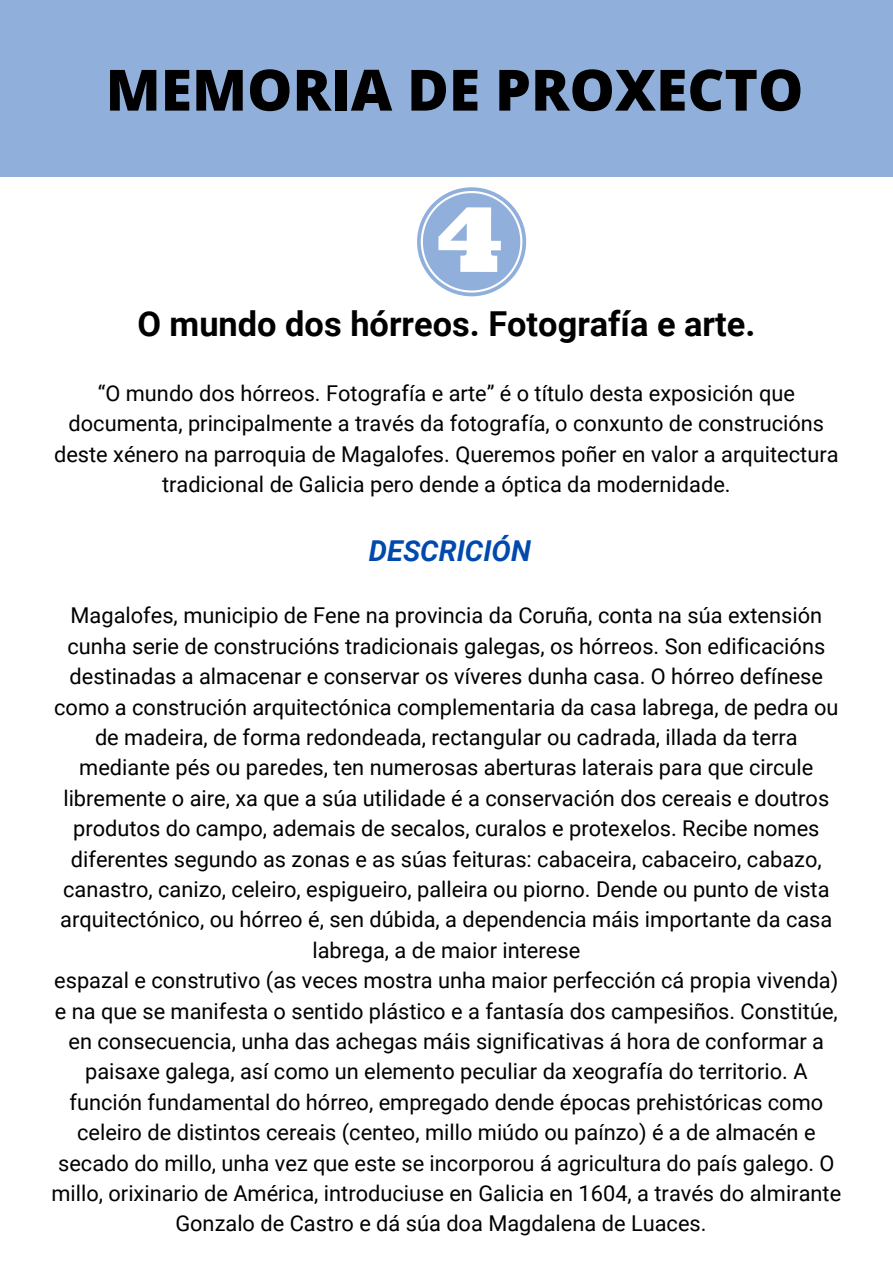
<style>
.page{position:relative;width:893px;height:1264px;background:#fff}
.page>*{position:absolute;margin:0;border:0;box-sizing:border-box;transform-origin:0 0}
.t1{font:800 57px "Open Sans";color:#000}
.t2{font:700 34.35px "Roboto";color:#000}
.t3{font:italic 700 28.8px "Roboto";color:#004aad}
.t4{font:21.75px/30.5px "Roboto";color:#000;text-align:center}
</style>
<div class="page">
<div style="left:0;top:0;width:892px;height:177px;background:#90b0db"></div>
<svg style="left:417px;top:187px;width:109px;height:109px"></svg>
<h1 class="t1" style="left:106px;top:50px;width:699px">MEMORIA DE PROXECTO</h1>
<h2 class="t2" style="left:137px;top:304px;width:619px">O mundo dos hórreos. Fotografía e arte.</h2>
<p class="t4" style="left:54px;top:378px;width:786px">“O mundo dos hórreos. Fotografía e arte” é o título desta exposición que documenta, principalmente a través da fotografía, o conxunto de construcións deste xénero na parroquia de Magalofes. Queremos poñer en valor a arquitectura tradicional de Galicia pero dende a óptica da modernidade.</p>
<h3 class="t3" style="left:369px;top:534px;width:163px">DESCRICIÓN</h3>
<p class="t4" style="left:51px;top:600px;width:791px">Magalofes, municipio de Fene na provincia da Coruña, conta na súa extensión cunha serie de construcións tradicionais galegas, os hórreos. Son edificacións destinadas a almacenar e conservar os víveres dunha casa. O hórreo defínese como a construción arquitectónica complementaria da casa labrega, de pedra ou de madeira, de forma redondeada, rectangular ou cadrada, illada da terra mediante pés ou paredes, ten numerosas aberturas laterais para que circule libremente o aire, xa que a súa utilidade é a conservación dos cereais e doutros produtos do campo, ademais de secalos, curalos e protexelos. Recibe nomes diferentes segundo as zonas e as súas feituras: cabaceira, cabaceiro, cabazo, canastro, canizo, celeiro, espigueiro, palleira ou piorno. Dende ou punto de vista arquitectónico, ou hórreo é, sen dúbida, a dependencia máis importante da casa labrega, a de maior interese<br>espazal e construtivo (as veces mostra unha maior perfección cá propia vivenda) e na que se manifesta o sentido plástico e a fantasía dos campesiños. Constitúe, en consecuencia, unha das achegas máis significativas á hora de conformar a paisaxe galega, así como un elemento peculiar da xeografía do territorio. A función fundamental do hórreo, empregado dende épocas prehistóricas como celeiro de distintos cereais (centeo, millo miúdo ou paínzo) é a de almacén e secado do millo, unha vez que este se incorporou á agricultura do país galego. O millo, orixinario de América, introduciuse en Galicia en 1604, a través do almirante Gonzalo de Castro e dá súa doa Magdalena de Luaces.</p>
</div>
